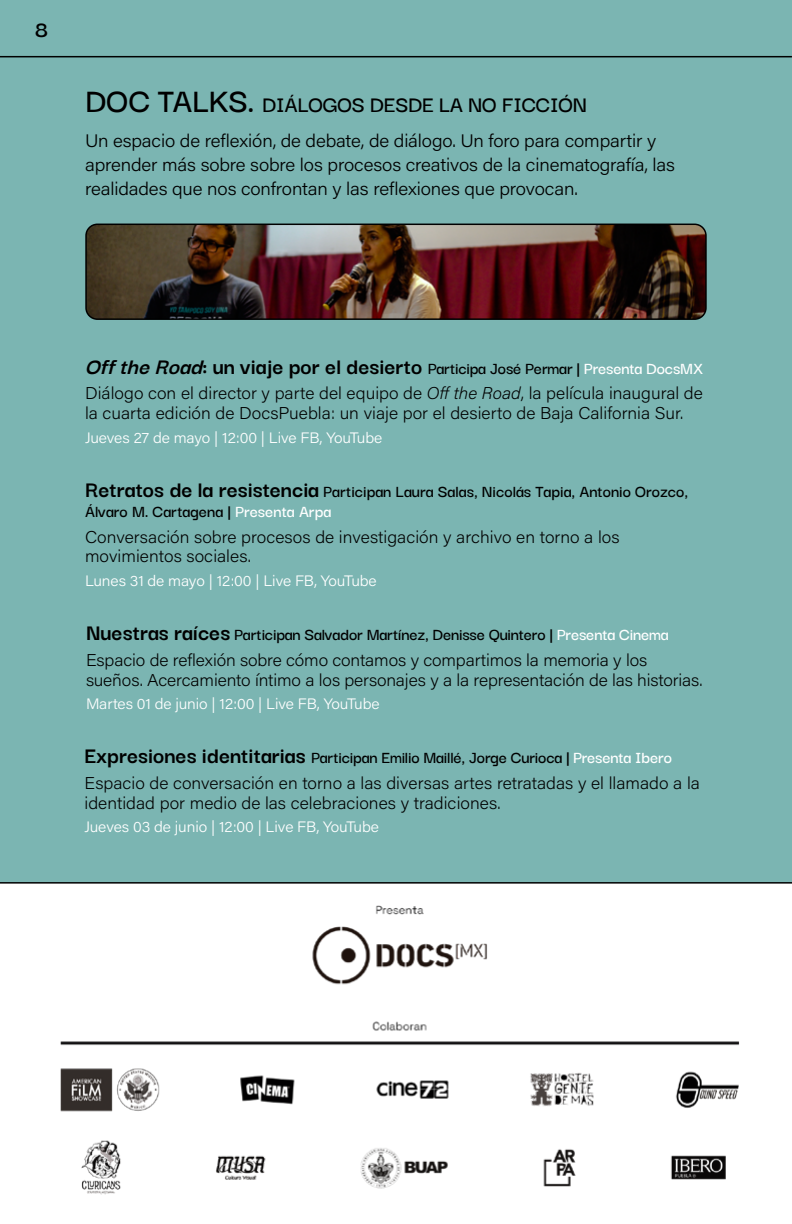
<style>
.page{position:relative;width:792px;height:1224px;background:#7bb5b2}
.page>*{position:absolute;margin:0;border:0;box-sizing:border-box;transform-origin:0 0}
.t1{font:700 24px "Darker Grotesque";color:#000}
.t2{font:600 24px "Darker Grotesque";letter-spacing:-.01em;color:#000}
.t3{font:600 18px/20px "Darker Grotesque";letter-spacing:-.01em;color:#000}
.t4{font:18px/24px "Acumin Variable Concept";letter-spacing:.03em;color:#000}
.t5{font:17px/20px "Acumin Variable Concept";letter-spacing:.03em;color:#000}
.t6{font:15px "Acumin Variable Concept";letter-spacing:.025em;color:#fff}
.s1{font-size:36px}
.s2{font-style:italic}
.s3{font-weight:600;font-size:18px}
.s4{font-weight:600;font-size:18px;color:#fff}
.s5{font-weight:700;font-size:24px}
.s6{color:#fff}
</style>
<div class="page">
<img style="left:86px;top:224px;width:620px;height:93px">
<div style="left:85px;top:224px;width:622px;height:96px;border:2px solid #000;border-radius:11px"></div>
<hr style="left:0;top:56px;width:792px;height:1px;background:#000">
<div style="left:0;top:884px;width:792px;height:340px;background:#fff"></div>
<img style="left:60px;top:905px;width:680px;height:290px">
<hr style="left:0;top:882px;width:792px;height:2px;background:#000">
<h1 class="t1" style="left:35px;top:12px;width:15px">8</h1>
<h1 class="t2" style="left:85px;top:86px;width:503px"><span class="s1">DOC TALKS.</span> DIÁLOGOS DESDE LA NO FICCIÓN</h1>
<p class="t4" style="left:85px;top:128px;width:591px">Un espacio de reflexión, de debate, de diálogo. Un foro para compartir y aprender más sobre sobre los procesos creativos de la cinematografía, las realidades que nos confrontan y las reflexiones que provocan.</p>
<h1 class="t1" style="left:85px;top:348px;width:620px"><span class="s2">OfftheRoad</span>: un viaje por el desierto <span class="s3">Participa José Permar |</span> <span class="s4">Presenta DocsMX</span></h1>
<p class="t5" style="left:85px;top:383px;width:619px">Diálogo con el director y parte del equipo de Off the Road, la película inaugural de la cuarta edición de DocsPuebla: un viaje por el desierto de Baja California Sur.</p>
<p class="t6" style="left:85px;top:428px;width:298px">Jueves 27 de mayo | 12:00 | Live FB, YouTube</p>
<p class="t3" style="left:85px;top:480px;width:605px"><span class="s5">Retratos de la resistencia</span> Participan Laura Salas, Nicolás Tapia, Antonio Orozco,<br>Álvaro M. Cartagena | <span class="s6">Presenta Arpa</span></p>
<p class="t5" style="left:85px;top:526px;width:536px">Conversación sobre procesos de investigación y archivo en torno a los movimientos sociales.</p>
<p class="t6" style="left:85px;top:571px;width:293px">Lunes 31 de mayo | 12:00 | Live FB, YouTube</p>
<p class="t3" style="left:86px;top:623px;width:584px"><span class="s5">Nuestras raíces</span> Participan Salvador Martínez, Denisse Quintero | <span class="s6">Presenta Cinema</span></p>
<p class="t5" style="left:86px;top:649px;width:618px">Espacio de reflexión sobre cómo contamos y compartimos la memoria y los sueños. Acercamiento íntimo a los personajes y a la representación de las historias.</p>
<p class="t6" style="left:86px;top:694px;width:294px">Martes 01 de junio | 12:00 | Live FB, YouTube</p>
<p class="t3" style="left:85px;top:746px;width:589px"><span class="s5">Expresiones identitarias</span> Participan Emilio Maillé, Jorge Curioca | <span class="s6">Presenta Ibero</span></p>
<p class="t5" style="left:85px;top:772px;width:616px">Espacio de conversación en torno a las diversas artes retratadas y el llamado a la identidad por medio de las celebraciones y tradiciones.</p>
<p class="t6" style="left:85px;top:817px;width:295px">Jueves 03 de junio | 12:00 | Live FB, YouTube</p>
</div>
